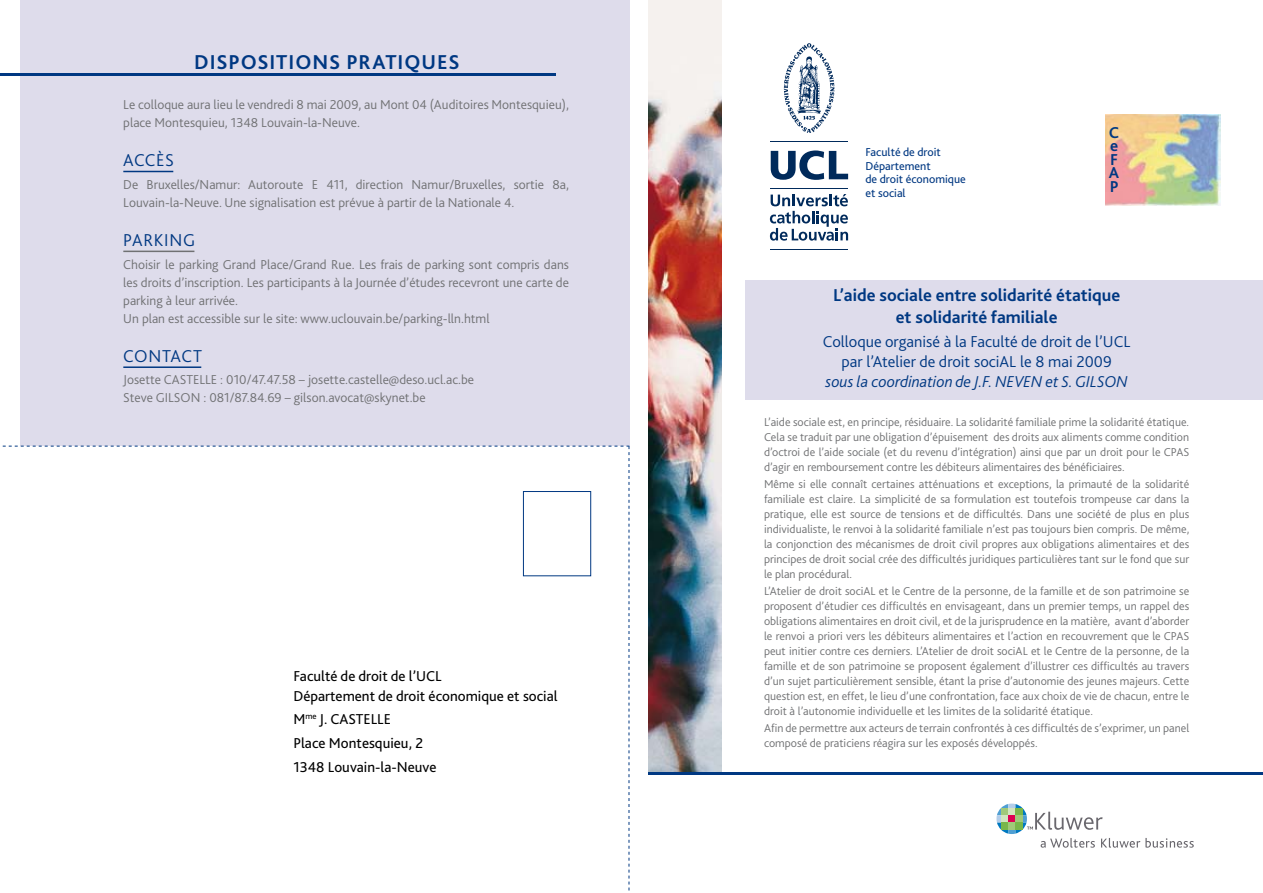
<style>
.page{position:relative;width:1263px;height:893px;background:#fff}
.page>*{position:absolute;margin:0;border:0;box-sizing:border-box;transform-origin:0 0}
.t1{font:700 21px "Bliss 2";letter-spacing:.045em;color:#003882}
.t2{font:700 18px/21.6px "Bliss 2";color:#003882;text-align:center}
.t3{font:300 18px "Bliss 2";letter-spacing:.035em;color:#003882}
.t4{font:300 16.5px/19.8px "Bliss 2";color:#003882;text-align:center}
.t5{font:italic 300 16.5px "Bliss 2";color:#003882}
.t6{font:700 16.5px/13.5px "Bliss 2";color:#003882;text-align:justify}
.t7{font:15px/23.7px "Bliss 2";color:#000}
.t8{font:300 13.5px/18px "Bliss 2";color:#707173}
.t9{font:300 12px/15px "Bliss 2";color:#707173;text-align:justify}
.t10{font:12px/13.5px "Bliss 2";color:#003882}
</style>
<div class="page">
<div style="left:20px;top:0;width:609px;height:445px;background:#dedceb"></div>
<svg style="left:2px;top:446px;width:628px;height:445px"></svg>
<img style="left:1105px;top:115px;width:115px;height:91px">
<hr style="left:123px;top:171px;width:50px;height:1px;background:#003882">
<hr style="left:123px;top:251px;width:71px;height:1px;background:#707173">
<hr style="left:123px;top:366px;width:78px;height:2px;background:#003882">
<hr style="left:0;top:74px;width:556px;height:2px;background:#003882">
<div style="left:746px;top:281px;width:517px;height:119px;background:#dedceb"></div>
<hr style="left:648px;top:773px;width:615px;height:2px;background:#003882">
<svg style="left:770px;top:194px;width:78px;height:47px"></svg>
<svg style="left:771px;top:150px;width:77px;height:30px"></svg>
<svg style="left:784px;top:43px;width:50px;height:90px"></svg>
<hr style="left:770px;top:141px;width:78px;height:1px;background:#002a5b">
<hr style="left:770px;top:249px;width:78px;height:1px;background:#002a5b">
<hr style="left:770px;top:188px;width:78px;height:1px;background:#002a5b">
<svg style="left:996px;top:804px;width:198px;height:44px"></svg>
<img style="left:648px;top:0;width:74px;height:771px">
<h1 class="t1" style="left:194px;top:49px;width:267px">DISPOSITIONS PRATIQUES</h1>
<p class="t8" style="left:123px;top:95px;width:447px">Le colloque aura lieu le vendredi 8 mai 2009, au Mont 04 (Auditoires Montesquieu), place Montesquieu, 1348 Louvain-la-Neuve.</p>
<h2 class="t3" style="left:123px;top:149px;width:52px">ACCÈS</h2>
<p class="t8" style="left:123px;top:175px;width:447px">De Bruxelles/Namur: Autoroute E 411, direction Namur/Bruxelles, sortie 8a,<br>Louvain-la-Neuve. Une signalisation est prévue à partir de la Nationale 4.</p>
<h2 class="t3" style="left:123px;top:229px;width:73px">PARKING</h2>
<p class="t8" style="left:123px;top:255px;width:447px">Choisir le parking Grand Place/Grand Rue. Les frais de parking sont compris dans les droits d’inscription. Les participants à la Journée d’études recevront une carte de parking à leur arrivée.<br>Un plan est accessible sur le site: www.uclouvain.be/parking-lln.html</p>
<h2 class="t3" style="left:123px;top:345px;width:80px">CONTACT</h2>
<p class="t8" style="left:123px;top:371px;width:352px">Josette CASTELLE : 010/47.47.58 – josette.castelle@deso.ucl.ac.be<br>Steve GILSON : 081/87.84.69 – gilson.avocat@skynet.be</p>
<p class="t7" style="left:293px;top:666px;width:266px;line-height:19.5px">Faculté de droit de l’UCL<br>Département de droit économique et social</p>
<p class="t7" style="left:293px;top:707px;width:144px">M<sup>me</sup> J. Castelle<br>Place Montesquieu, 2<br>1348 Louvain-la-Neuve</p>
<p class="t10" style="left:865px;top:145px;width:102px">Faculté de droit<br>Département<br>de droit économique et social</p>
<h3 class="t6" style="left:1109px;top:125px;width:12px">C e F A P</h3>
<h2 class="t2" style="left:833px;top:284px;width:289px">L’aide sociale entre solidarité étatique et solidarité familiale</h2>
<h3 class="t4" style="left:823px;top:331px;width:309px">Colloque organisé à la Faculté de droit de l’UCL par l’Atelier de droit sociAL le 8 mai 2009</h3>
<h3 class="t5" style="left:825px;top:371px;width:304px">sous la coordination de J.F. NEVEN et S. GILSON</h3>
<p class="t9" style="left:764px;top:414px;width:427px">L’aide sociale est, en principe, résiduaire. La solidarité familiale prime la solidarité étatique.<br>Cela se traduit par une obligation d’épuisement des droits aux aliments comme condition d’octroi de l’aide sociale (et du revenu d’intégration) ainsi que par un droit pour le CPAS d’agir en remboursement contre les débiteurs alimentaires des bénéficiaires.</p>
<p class="t9" style="left:764px;top:476px;width:427px">Même si elle connaît certaines atténuations et exceptions, la primauté de la solidarité familiale est claire. La simplicité de sa formulation est toutefois trompeuse car dans la pratique, elle est source de tensions et de difficultés. Dans une société de plus en plus individualiste, le renvoi à la solidarité familiale n’est pas toujours bien compris. De même, la conjonction des mécanismes de droit civil propres aux obligations alimentaires et des principes de droit social crée des difficultés juridiques particulières tant sur le fond que sur le plan procédural.</p>
<p class="t9" style="left:764px;top:583px;width:427px">L’Atelier de droit sociAL et le Centre de la personne, de la famille et de son patrimoine se proposent d’étudier ces difficultés en envisageant, dans un premier temps, un rappel des obligations alimentaires en droit civil, et de la jurisprudence en la matière, avant d’aborder le renvoi a priori vers les débiteurs alimentaires et l’action en recouvrement que le CPAS peut initier contre ces derniers. L’Atelier de droit sociAL et le Centre de la personne, de la famille et de son patrimoine se proposent également d’illustrer ces difficultés au travers d’un sujet particulièrement sensible, étant la prise d’autonomie des jeunes majeurs. Cette question est, en effet, le lieu d’une confrontation, face aux choix de vie de chacun, entre le droit à l’autonomie individuelle et les limites de la solidarité étatique.</p>
<p class="t9" style="left:764px;top:720px;width:427px">Afin de permettre aux acteurs de terrain confrontés à ces difficultés de s’exprimer, un panel composé de praticiens réagira sur les exposés développés.</p>
</div>
